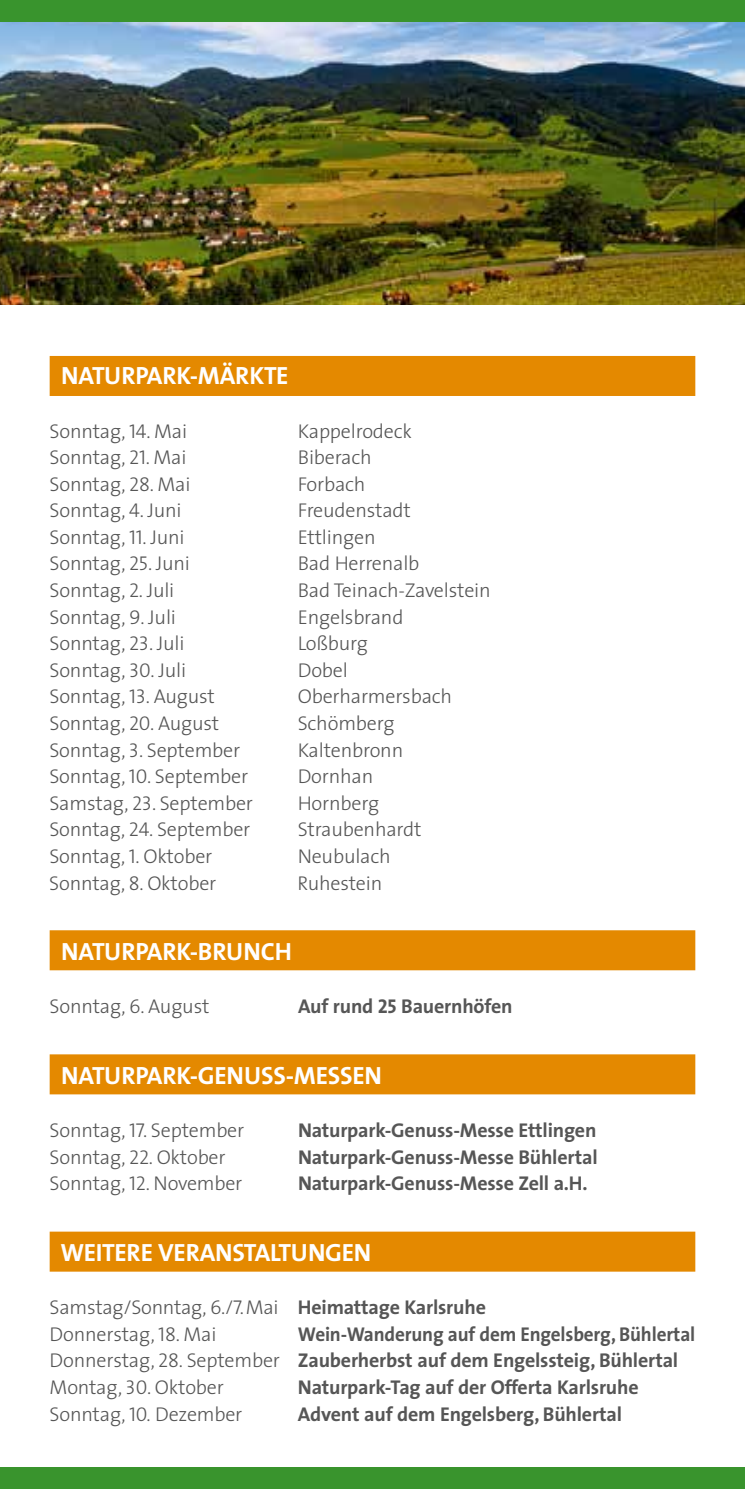
<style>
.page{position:relative;width:745px;height:1489px;background:#fff}
.page>*{position:absolute;margin:0;border:0;box-sizing:border-box;transform-origin:0 0}
.t1{font:700 25px "The Sans";letter-spacing:-.01em;color:#fff}
.t2{font:300 20px/26.5px "The Sans";letter-spacing:-.01em;color:#565656}
.t3{font:700 20px "The Sans";letter-spacing:-.01em;color:#565656}
.t4{font:700 20px/26.5px "The Sans";letter-spacing:-.01em;color:#565656;scale:.96 1}
.s1{font-family:"The Sans Light Caps";font-weight:400}
.s2{font-family:"The Sans Bold Caps";font-weight:400}
.s3{font-weight:700}
.s4{font-weight:300}
</style>
<div class="page">
<div style="left:0;top:1467px;width:744px;height:21px;background:#39942d"></div>
<img style="left:0;top:21px;width:744px;height:284px">
<div style="left:0;top:0;width:744px;height:21px;background:#39942d"></div>
<div style="left:50px;top:356px;width:644px;height:40px;background:#e48900"></div>
<div style="left:50px;top:930px;width:644px;height:40px;background:#e48900"></div>
<div style="left:50px;top:1054px;width:644px;height:40px;background:#e48900"></div>
<div style="left:50px;top:1231px;width:644px;height:40px;background:#e48900"></div>
<p class="t1" style="left:61px;top:355px;width:229px">NATURPARK-MÄRKTE</p>
<p class="t2" style="left:50px;top:417px;width:139px">Sonntag, <span class="s1">14</span>. Mai</p>
<p class="t2" style="left:298px;top:417px;width:115px">Kappelrodeck</p>
<p class="t2" style="left:50px;top:443px;width:138px">Sonntag, <span class="s1">21</span>. Mai</p>
<p class="t2" style="left:298px;top:443px;width:75px">Biberach</p>
<p class="t2" style="left:50px;top:470px;width:142px">Sonntag, <span class="s1">28</span>. Mai</p>
<p class="t2" style="left:298px;top:470px;width:69px">Forbach</p>
<p class="t2" style="left:50px;top:496px;width:133px">Sonntag, <span class="s1">4</span>. Juni</p>
<p class="t2" style="left:298px;top:496px;width:114px">Freudenstadt</p>
<p class="t2" style="left:50px;top:523px;width:136px">Sonntag, <span class="s1">11</span>. Juni</p>
<p class="t2" style="left:298px;top:523px;width:79px">Ettlingen</p>
<p class="t2" style="left:50px;top:550px;width:142px">Sonntag, <span class="s1">25</span>. Juni</p>
<p class="t2" style="left:298px;top:550px;width:123px">Bad Herrenalb</p>
<p class="t2" style="left:49px;top:576px;width:126px">Sonntag, <span class="s1">2</span>. Juli</p>
<p class="t2" style="left:298px;top:576px;width:194px">Bad Teinach-Zavelstein</p>
<p class="t2" style="left:49px;top:603px;width:128px">Sonntag, <span class="s1">9</span>. Juli</p>
<p class="t2" style="left:297px;top:603px;width:107px">Engelsbrand</p>
<p class="t2" style="left:49px;top:629px;width:136px">Sonntag, <span class="s1">23</span>. Juli</p>
<p class="t2" style="left:297px;top:629px;width:72px">Loßburg</p>
<p class="t2" style="left:49px;top:656px;width:138px">Sonntag, <span class="s1">30</span>. Juli</p>
<p class="t2" style="left:297px;top:656px;width:52px">Dobel</p>
<p class="t2" style="left:49px;top:682px;width:167px">Sonntag, <span class="s1">13</span>. August</p>
<p class="t2" style="left:297px;top:682px;width:156px">Oberharmersbach</p>
<p class="t2" style="left:49px;top:709px;width:171px">Sonntag, <span class="s1">20</span>. August</p>
<p class="t2" style="left:297px;top:709px;width:98px">Schömberg</p>
<p class="t2" style="left:49px;top:736px;width:192px">Sonntag, <span class="s1">3</span>. September</p>
<p class="t2" style="left:297px;top:736px;width:107px">Kaltenbronn</p>
<p class="t2" style="left:49px;top:762px;width:200px">Sonntag, <span class="s1">10</span>. September</p>
<p class="t2" style="left:297px;top:762px;width:77px">Dornhan</p>
<p class="t2" style="left:49px;top:789px;width:205px">Samstag, <span class="s1">23</span>. September</p>
<p class="t2" style="left:297px;top:789px;width:83px">Hornberg</p>
<p class="t2" style="left:49px;top:815px;width:202px">Sonntag, <span class="s1">24</span>. September</p>
<p class="t2" style="left:297px;top:815px;width:125px">Straubenhardt</p>
<p class="t2" style="left:49px;top:842px;width:164px">Sonntag, <span class="s1">1</span>. Oktober</p>
<p class="t2" style="left:297px;top:842px;width:94px">Neubulach</p>
<p class="t2" style="left:49px;top:868px;width:168px">Sonntag, <span class="s1">8</span>. Oktober</p>
<p class="t2" style="left:297px;top:868px;width:86px">Ruhestein</p>
<p class="t1" style="left:61px;top:930px;width:232px">NATURPARK-BRUNCH</p>
<p class="t2" style="left:50px;top:992px;width:161px">Sonntag, <span class="s1">6.</span> August</p>
<p class="t3" style="left:298px;top:989px;width:216px">Auf rund <span class="s2">25</span> Bauernhöfen</p>
<p class="t1" style="left:61px;top:1054px;width:322px">NATURPARK-GENUSS-MESSEN</p>
<p class="t2" style="left:50px;top:1116px;width:196px">Sonntag, <span class="s1">17.</span> September</p>
<p class="t3" style="left:298px;top:1113px;width:300px">Naturpark-Genuss-Messe Ettlingen</p>
<p class="t2" style="left:50px;top:1142px;width:177px">Sonntag, <span class="s1">22.</span> Oktober</p>
<p class="t3" style="left:298px;top:1140px;width:301px">Naturpark-Genuss-Messe Bühlertal</p>
<p class="t2" style="left:50px;top:1169px;width:194px">Sonntag, <span class="s1">12.</span> November</p>
<p class="t3" style="left:298px;top:1166px;width:291px">Naturpark-Genuss-Messe Zell a.H.</p>
<p class="t1" style="left:60px;top:1231px;width:312px">WEITERE VERANSTALTUNGEN</p>
<p class="t2" style="left:50px;top:1293px;width:437px">Samstag/Sonntag, <span class="s1">6./7</span>. Mai <span class="s3">Heimattage Karlsruhe<br></span>Donnerstag, <span class="s1">18</span>. Mai</p>
<p class="t4" style="left:50px;top:1320px;width:673px;text-indent:248px">Wein-Wanderung auf dem Engelsberg, Bühlertal<br><span class="s4">Donnerstag,</span> <span class="s1">28</span><span class="s4">. September</span> Zauberherbst auf dem Engelssteig, Bühlertal<br><span class="s4">Montag,</span> <span class="s1">30</span><span class="s4">. Oktober</span></p>
<p class="t3" style="left:298px;top:1370px;width:342px">Naturpark-Tag auf der Offerta Karlsruhe</p>
<p class="t2" style="left:50px;top:1399px;width:194px">Sonntag, <span class="s1">10.</span> Dezember</p>
<p class="t3" style="left:298px;top:1396px;width:325px">Advent auf dem Engelsberg, Bühlertal</p>
</div>
